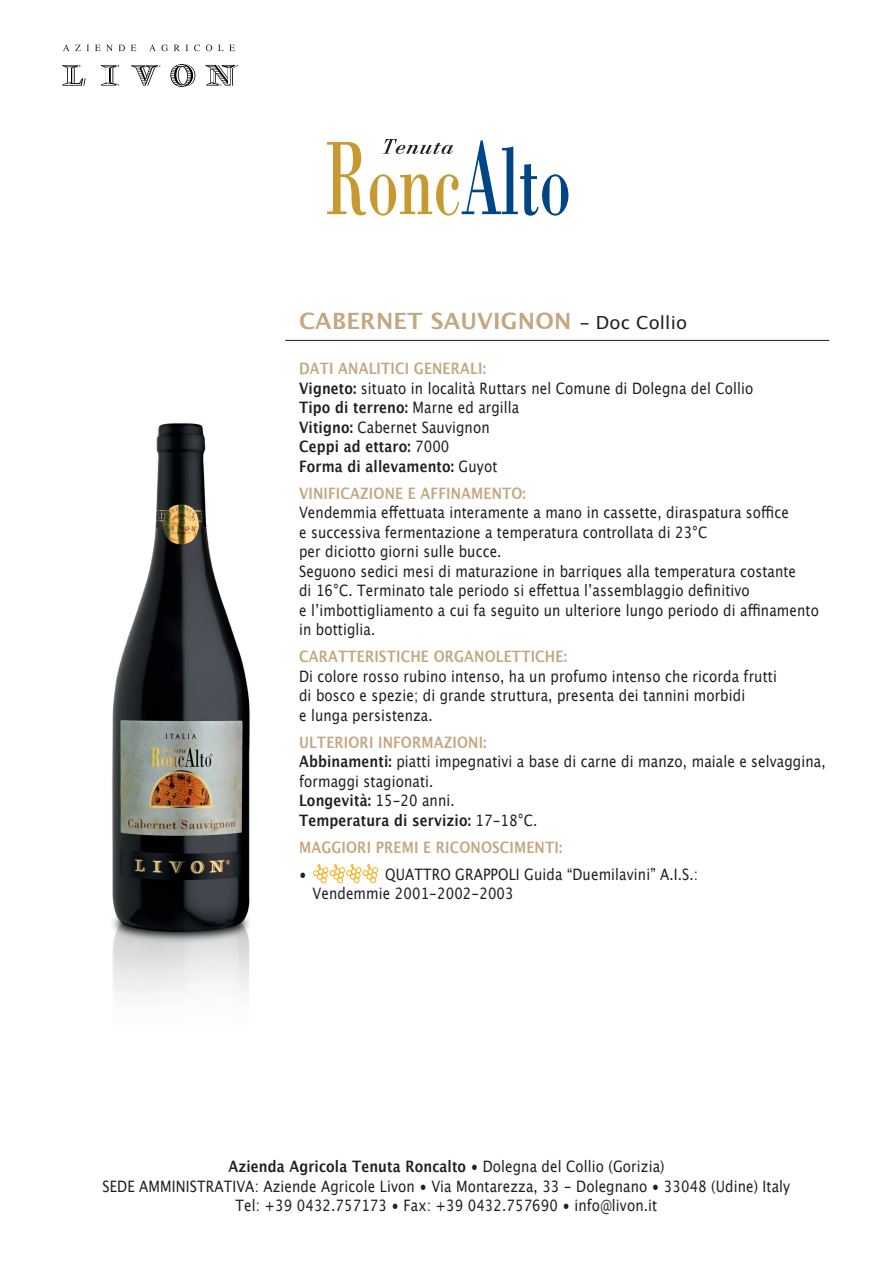
<style>
.page{position:relative;width:893px;height:1263px;background:#fff}
.page>*{position:absolute;margin:0;border:0;box-sizing:border-box;transform-origin:0 0}
.t1{font:700 22.5px "Lucida Grande";letter-spacing:.01em;color:#c5a680}
.t2{font:15.75px/19.5px "Lucida Grande";letter-spacing:.01em;color:#231f20;scale:.85 1}
.t3{font:700 15.75px "Lucida Grande";letter-spacing:.01em;color:#c5a680;scale:.85 1}
.s1{font-weight:400;font-size:18px;color:#231f20}
.s2{font-weight:700;color:#c5a680}
.s3{font-weight:700}
</style>
<div class="page">
<img style="left:112px;top:423px;width:228px;height:573px">
<hr style="left:285px;top:340px;width:544px;height:1px;background:#231f20">
<svg style="left:62px;top:65px;width:24px;height:21px"></svg>
<svg style="left:101px;top:65px;width:18px;height:21px"></svg>
<svg style="left:131px;top:65px;width:29px;height:21px"></svg>
<svg style="left:170px;top:64px;width:25px;height:23px"></svg>
<svg style="left:205px;top:65px;width:33px;height:21px"></svg>
<svg style="left:63px;top:45px;width:26px;height:6px"></svg>
<svg style="left:95px;top:45px;width:30px;height:6px"></svg>
<svg style="left:131px;top:45px;width:5px;height:6px"></svg>
<svg style="left:149px;top:45px;width:19px;height:6px"></svg>
<svg style="left:174px;top:45px;width:14px;height:6px"></svg>
<svg style="left:194px;top:45px;width:6px;height:6px"></svg>
<svg style="left:206px;top:45px;width:6px;height:6px"></svg>
<svg style="left:218px;top:45px;width:17px;height:6px"></svg>
<svg style="left:313px;top:864px;width:65px;height:19px"></svg>
<svg style="left:327px;top:139px;width:241px;height:77px"></svg>
<h1 class="t1" style="left:299px;top:308px;width:389px">CABERNET SAUVIGNON <span class="s1">- Doc Collio</span></h1>
<p class="t2" style="left:299px;top:359px;width:536px"><span class="s2">DATI ANALITICI GENERALI:<br></span><span class="s3">Vigneto:</span> situato in località Ruttars nel Comune di Dolegna del Collio <span class="s3">Tipo di terreno:</span> Marne ed argilla<br><span class="s3">Vitigno:</span> Cabernet Sauvignon<br><span class="s3">Ceppi ad ettaro:</span> 7000<br><span class="s3">Forma di allevamento:</span> Guyot</p>
<p class="t3" style="left:299px;top:484px;width:268px">VINIFICAZIONE E AFFINAMENTO:</p>
<p class="t2" style="left:299px;top:503px;width:613px">Vendemmia effettuata interamente a mano in cassette, diraspatura soffice<br>e successiva fermentazione a temperatura controllata di 23°C<br>per diciotto giorni sulle bucce.<br>Seguono sedici mesi di maturazione in barriques alla temperatura costante<br>di 16°C. Terminato tale periodo si effettua l’assemblaggio definitivo<br>e l’imbottigliamento a cui fa seguito un ulteriore lungo periodo di affinamento in bottiglia.</p>
<p class="t3" style="left:299px;top:647px;width:317px">CARATTERISTICHE ORGANOLETTICHE:</p>
<p class="t2" style="left:299px;top:666px;width:564px">Di colore rosso rubino intenso, ha un profumo intenso che ricorda frutti di bosco e spezie; di grande struttura, presenta dei tannini morbidi<br>e lunga persistenza.</p>
<p class="t2" style="left:299px;top:732px;width:621px"><span class="s2">ULTERIORI INFORMAZIONI:<br></span><span class="s3">Abbinamenti:</span> piatti impegnativi a base di carne di manzo, maiale e selvaggina, formaggi stagionati.<br><span class="s3">Longevità:</span> 15-20 anni.<br><span class="s3">Temperatura di servizio:</span> 17-18°C.</p>
<p class="t3" style="left:299px;top:838px;width:311px">MAGGIORI PREMI E RICONOSCIMENTI:</p>
<p class="t2" style="left:299px;top:864px;width:10px">•</p>
<p class="t2" style="left:313px;top:864px;width:455px;text-indent:73px">QUATTRO GRAPPOLI Guida “Duemilavini” A.I.S.:<br>Vendemmie 2001-2002-2003</p>
<p class="t2" style="left:103px;top:1157px;width:811px;text-align:center"><span class="s3">Azienda Agricola Tenuta Roncalto</span> • Dolegna del Collio (Gorizia)<br>SEDE AMMINISTRATIVA: Aziende Agricole Livon • Via Montarezza, 33 - Dolegnano • 33048 (Udine) Italy<br>Tel: +39 0432.757173 • Fax: +39 0432.757690 • info@livon.it</p>
</div>
